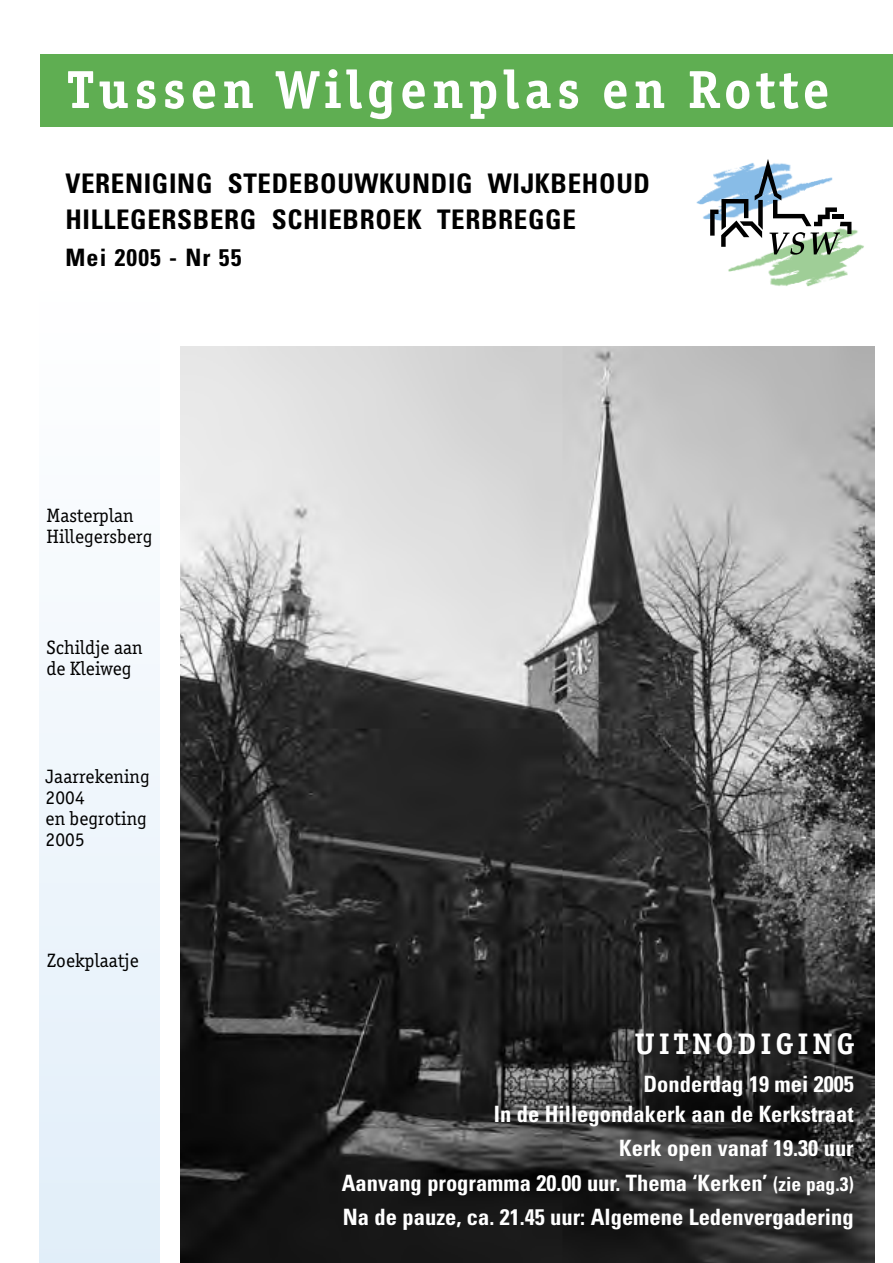
<style>
.page{position:relative;width:893px;height:1263px;background:#fff}
.page>*{position:absolute;margin:0;border:0;box-sizing:border-box;transform-origin:0 0}
.Normaal{font:700 54px "Officina Serif";letter-spacing:.1em;color:#fff}
.Kop_18{font:700 30px "Officina Serif";letter-spacing:.15em;color:#fff}
.Subkop_vast_op_lijn{font:700 condensed 27px "Univers";letter-spacing:.025em;color:#000}
.Subkop_vast_op_lijn-2{font:700 condensed 24px "Univers";letter-spacing:.05em;color:#000}
.Subkop{font:700 condensed 22.5px "Univers";color:#fff}
.z_Ankeilers{font:19.5px "Officina Serif";letter-spacing:.005em;color:#000}
.s1{font-size:19.5px}
</style>
<div class="page">
<div style="left:40px;top:283px;width:119px;height:980px;background:linear-gradient(to bottom,#fff,#e1eef9)"></div>
<img style="left:696px;top:192px;width:14px;height:28px">
<img style="left:728px;top:224px;width:136px;height:63px">
<svg style="left:710px;top:159px;width:141px;height:96px"></svg>
<img style="left:181px;top:346px;width:693px;height:917px">
<div style="left:40px;top:54px;width:853px;height:73px;background:#5fae52"></div>
<p class="Normaal" style="left:68px;top:57px;width:763px">Tussen Wilgenplas en Rotte</p>
<p class="Subkop_vast_op_lijn" style="left:65px;top:167px;width:586px">VERENIGING STEDEBOUWKUNDIG WIJKBEHOUD</p>
<p class="Subkop_vast_op_lijn" style="left:65px;top:203px;width:512px">HILLEGERSBERG SCHIEBROEK TERBREGGE</p>
<p class="Subkop_vast_op_lijn-2" style="left:65px;top:242px;width:178px">Mei 2005 - Nr 55</p>
<p class="z_Ankeilers" style="left:47px;top:504px;width:89px">Masterplan</p>
<p class="z_Ankeilers" style="left:47px;top:525px;width:107px">Hillegersberg</p>
<p class="z_Ankeilers" style="left:46px;top:636px;width:98px">Schildje aan</p>
<p class="z_Ankeilers" style="left:46px;top:657px;width:87px">de Kleiweg</p>
<p class="z_Ankeilers" style="left:46px;top:765px;width:106px">Jaarrekening</p>
<p class="z_Ankeilers" style="left:46px;top:786px;width:41px">2004</p>
<p class="z_Ankeilers" style="left:46px;top:807px;width:103px">en begroting</p>
<p class="z_Ankeilers" style="left:46px;top:828px;width:41px">2005</p>
<p class="z_Ankeilers" style="left:47px;top:949px;width:93px">Zoekplaatje</p>
<p class="Kop_18" style="left:635px;top:1025px;width:221px">UITNODIGING</p>
<p class="Subkop" style="left:644px;top:1070px;width:212px">Donderdag 19 mei 2005</p>
<p class="Subkop" style="left:494px;top:1100px;width:361px">In de Hillegondakerk aan de Kerkstraat</p>
<p class="Subkop" style="left:619px;top:1134px;width:236px">Kerk open vanaf 19.30 uur</p>
<p class="Subkop" style="left:342px;top:1169px;width:513px">Aanvang programma 20.00 uur. Thema ‘Kerken’ <span class="s1">(zie pag.3)</span></p>
<p class="Subkop" style="left:343px;top:1203px;width:512px">Na de pauze, ca. 21.45 uur: Algemene Ledenvergadering</p>
</div>
